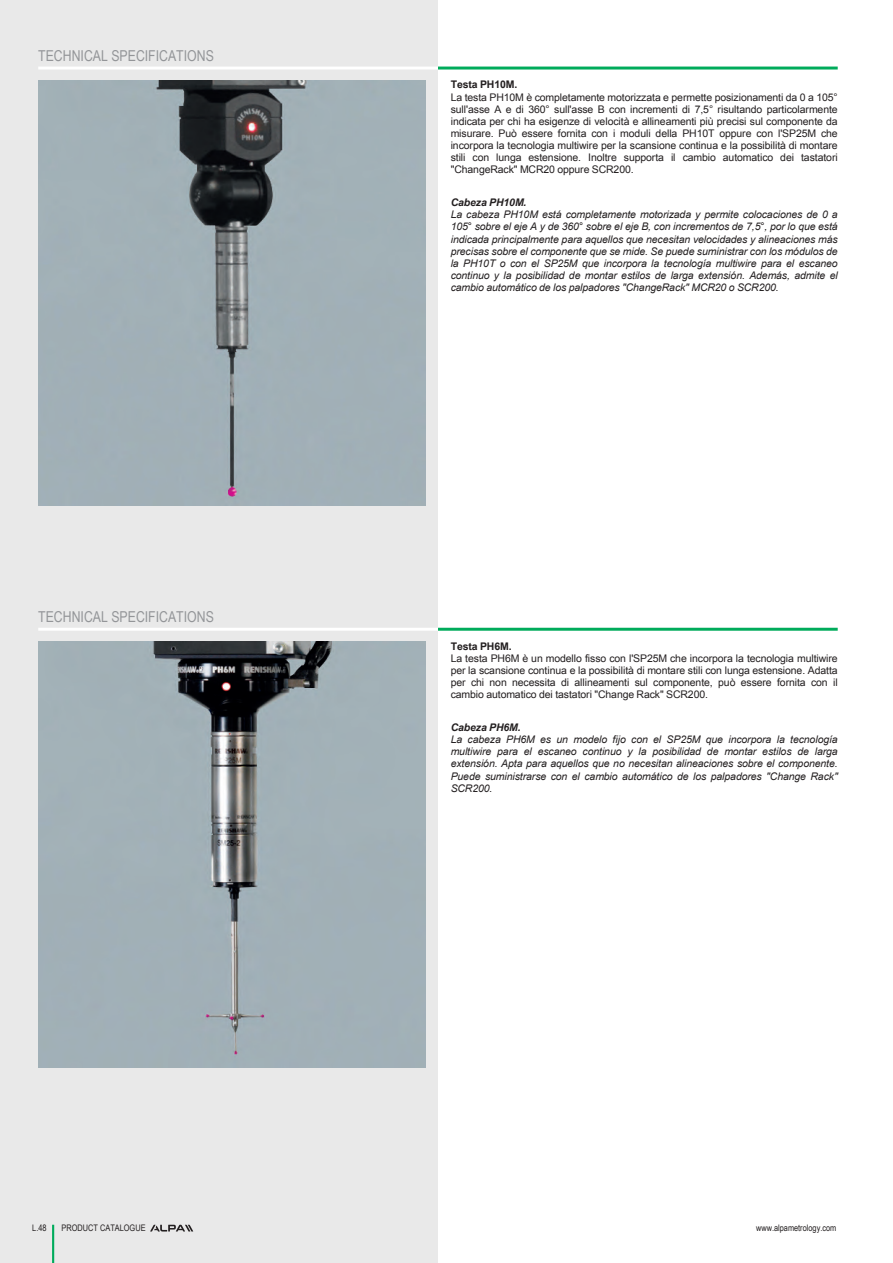
<style>
.page{position:relative;width:893px;height:1263px;background:#fff}
.page>*{position:absolute;margin:0;border:0;box-sizing:border-box;transform-origin:0 0}
.t1{font:15px "Arial Link Narrow";color:#939598}
.t2{font:italic 10.5px/12px "Arial Link";letter-spacing:-.01em;color:#231f20;text-align:justify}
.t3{font:10.5px/12px "Arial Link";letter-spacing:-.01em;color:#231f20;text-align:justify}
.t4{font:italic 700 10.5px "Arial Link";letter-spacing:-.01em;color:#231f20}
.t5{font:700 10.5px "Arial Link";letter-spacing:-.01em;color:#231f20}
.t6{font:9px "Arial Link Narrow";color:#231f20}
</style>
<div class="page">
<div style="left:0;top:0;width:438px;height:1263px;background:#e9e9e9"></div>
<svg style="left:150px;top:1225px;width:43px;height:6px"></svg>
<hr style="left:52px;top:1225px;width:2px;height:38px;background:#00ab5b">
<hr style="left:438px;top:67px;width:400px;height:3px;background:#00ab5b">
<img style="left:38px;top:81px;width:387px;height:425px">
<hr style="left:38px;top:67px;width:400px;height:3px;background:#fff">
<hr style="left:438px;top:628px;width:400px;height:3px;background:#00ab5b">
<img style="left:38px;top:642px;width:387px;height:425px">
<hr style="left:38px;top:628px;width:400px;height:3px;background:#fff">
<h1 class="t1" style="left:38px;top:47px;width:177px">TECHNICAL SPECIFICATIONS</h1>
<h1 class="t1" style="left:38px;top:608px;width:177px">TECHNICAL SPECIFICATIONS</h1>
<p class="t5" style="left:451px;top:79px;width:68px">Testa PH10M.</p>
<p class="t3" style="left:451px;top:91px;width:389px">La testa PH10M è completamente motorizzata e permette posizionamenti da 0 a 105° sull'asse A e di 360° sull'asse B con incrementi di 7,5° risultando particolarmente indicata per chi ha esigenze di velocità e allineamenti più precisi sul componente da misurare. Può essere fornita con i moduli della PH10T oppure con l'SP25M che incorpora la tecnologia multiwire per la scansione continua e la possibilità di montare stili con lunga estensione. Inoltre supporta il cambio automatico dei tastatori "ChangeRack" MCR20 oppure SCR200.</p>
<p class="t4" style="left:451px;top:197px;width:77px">Cabeza PH10M.</p>
<p class="t2" style="left:451px;top:209px;width:389px">La cabeza PH10M está completamente motorizada y permite colocaciones de 0 a 105° sobre el eje A y de 360° sobre el eje B, con incrementos de 7,5°, por lo que está indicada principalmente para aquellos que necesitan velocidades y alineaciones más precisas sobre el componente que se mide. Se puede suministrar con los módulos de la PH10T o con el SP25M que incorpora la tecnología multiwire para el escaneo continuo y la posibilidad de montar estilos de larga extensión. Además, admite el cambio automático de los palpadores "ChangeRack" MCR20 o SCR200.</p>
<p class="t5" style="left:451px;top:640px;width:62px">Testa PH6M.</p>
<p class="t3" style="left:451px;top:652px;width:389px">La testa PH6M è un modello fisso con l'SP25M che incorpora la tecnologia multiwire per la scansione continua e la possibilità di montare stili con lunga estensione. Adatta per chi non necessita di allineamenti sul componente, può essere fornita con il cambio automatico dei tastatori "Change Rack" SCR200.</p>
<p class="t4" style="left:451px;top:722px;width:72px">Cabeza PH6M.</p>
<p class="t2" style="left:451px;top:734px;width:389px">La cabeza PH6M es un modelo fijo con el SP25M que incorpora la tecnología multiwire para el escaneo continuo y la posibilidad de montar estilos de larga extensión. Apta para aquellos que no necesitan alineaciones sobre el componente.<br>Puede suministrarse con el cambio automático de los palpadores "Change Rack" SCR200.</p>
<p class="t6" style="left:32px;top:1222px;width:16px">L.48</p>
<p class="t6" style="left:62px;top:1223px;width:86px">PRODUCT CATALOGUE</p>
<p class="t6" style="left:756px;top:1223px;width:82px">www.alpametrology.com</p>
</div>
